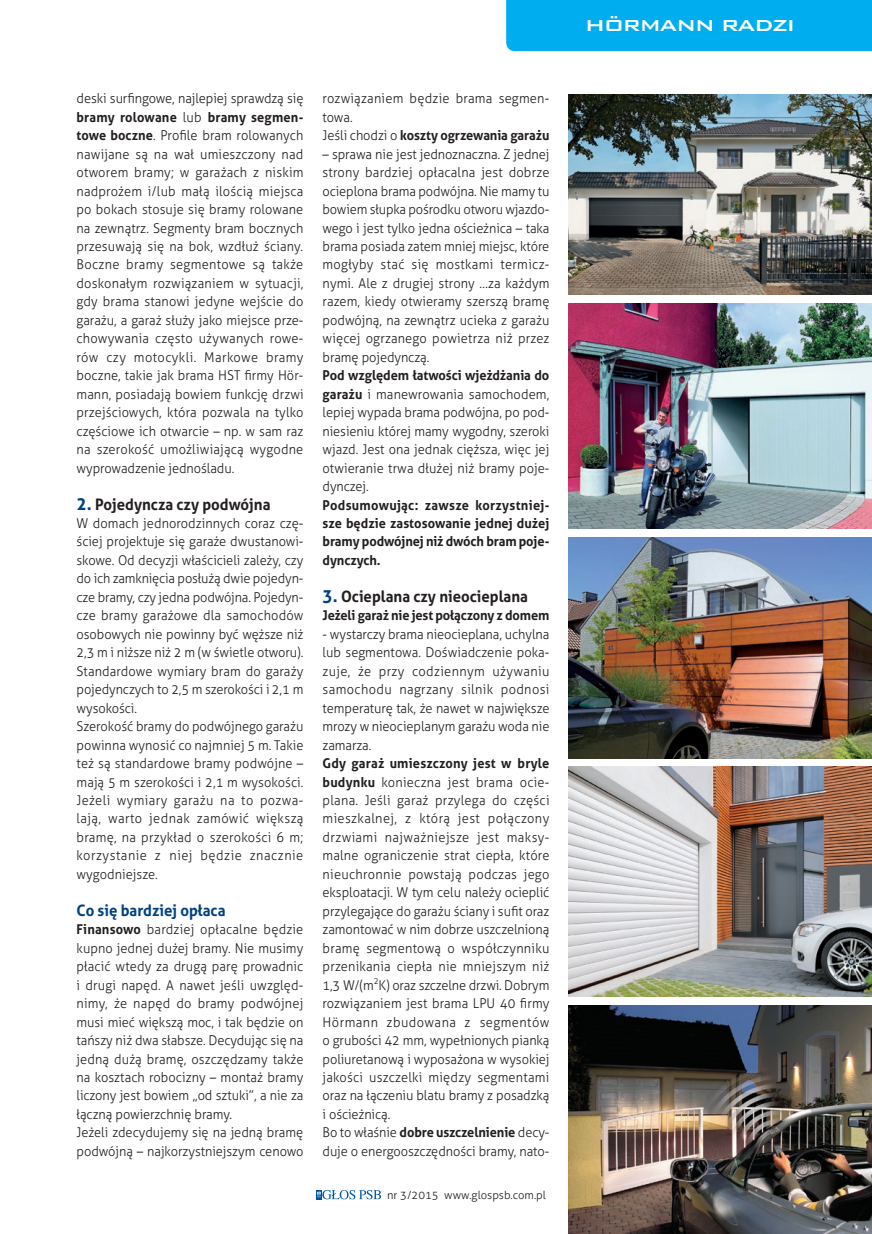
<style>
.page{position:relative;width:872px;height:1234px;background:#fff}
.page>*{position:absolute;margin:0;border:0;box-sizing:border-box;transform-origin:0 0}
.t1{font:700 15.75px "Aller";color:#231f20;scale:.95 1}
.t2{font:700 15.75px "Aller";color:#014081;scale:.95 1}
.t3{font:300 13.5px/18.5px "Aller";color:#231f20;text-align:justify;scale:.95 1}
.t4{font:700 13.5px/18.5px "Aller";letter-spacing:-.005em;color:#231f20;text-align:justify;scale:.95 1}
.t5{font:300 13.5px/18.5px "Aller";letter-spacing:.02em;color:#231f20;scale:.95 1}
.t6{font:300 11.25px "Aller";color:#231f20}
.t7{font:9px "Bank Gothic Md PL";letter-spacing:-.17em;color:#fff;scale:1.1 1}
.t8{font:300 8.7px "Aller";color:#231f20;scale:.95 1}
.s1{font-weight:700}
.s2{font-size:18px;color:#014081}
</style>
<div class="page">
<div style="left:316px;top:1189px;width:5px;height:10px;background:#0153a0"></div>
<svg style="left:317px;top:1189px;width:64px;height:9px"></svg>
<div style="left:506px;top:0;width:366px;height:51px;background:#00aeef"></div>
<img style="left:568px;top:303px;width:304px;height:225px">
<img style="left:568px;top:766px;width:304px;height:230px">
<img style="left:568px;top:94px;width:304px;height:200px">
<img style="left:568px;top:537px;width:304px;height:221px">
<img style="left:568px;top:1005px;width:304px;height:228px">
<p class="t3" style="left:77px;top:89px;width:240px">deski surfingowe, najlepiej sprawdzą się <span class="s1">bramy rolowane</span> lub <span class="s1">bramy segmen&shy;towe boczne</span>. Profile bram rolowanych nawijane są na wał umieszczony nad otworem bramy; w garażach z niskim nadprożem i/lub małą ilością miejsca po bokach stosuje się bramy rolowane na zewnątrz. Segmenty bram bocznych przesuwają się na bok, wzdłuż ściany.<br>Boczne bramy segmentowe są także doskonałym rozwiązaniem w sytuacji, gdy brama stanowi jedyne wejście do garażu, a garaż służy jako miejsce prze&shy;chowywania często używanych rowe&shy;rów czy motocykli. Markowe bramy boczne, takie jak brama HST firmy Hör&shy;mann, posiadają bowiem funkcję drzwi przejściowych, która pozwala na tylko częściowe ich otwarcie – np. w sam raz na szerokość umożliwiającą wygodne wyprowadzenie jednośladu.</p>
<p class="t1" style="left:77px;top:494px;width:206px"><span class="s2">2.</span> Pojedyncza czy podwójna</p>
<p class="t3" style="left:77px;top:514px;width:240px;text-align:left">W domach jednorodzinnych coraz czę&shy;ściej projektuje się garaże dwustanowi&shy;skowe. Od decyzji właścicieli zależy, czy do ich zamknięcia posłużą dwie pojedyn&shy;cze bramy, czy jedna podwójna. Pojedyn&shy;cze bramy garażowe dla samochodów osobowych nie powinny być węższe niż 2,3 m i niższe niż 2 m (w świetle otworu).<br>Standardowe wymiary bram do garaży pojedynczych to 2,5 m szerokości i 2,1 m wysokości.<br>Szerokość bramy do podwójnego garażu powinna wynosić co najmniej 5 m. Takie też są standardowe bramy podwójne – mają 5 m szerokości i 2,1 m wysokości.<br>Jeżeli wymiary garażu na to pozwa&shy;lają, warto jednak zamówić większą bramę, na przykład o szerokości 6 m; korzystanie z niej będzie znacznie wygodniejsze.</p>
<p class="t2" style="left:77px;top:900px;width:158px">Co się bardziej opłaca</p>
<p class="t3" style="left:77px;top:920px;width:240px;text-align:left"><span class="s1">Finansowo</span> bardziej opłacalne będzie kupno jednej dużej bramy. Nie musimy płacić wtedy za drugą parę prowadnic i drugi napęd. A nawet jeśli uwzględ&shy;nimy, że napęd do bramy podwójnej musi mieć większą moc, i tak będzie on tańszy niż dwa słabsze. Decydując się na jedną dużą bramę, oszczędzamy także na kosztach robocizny – montaż bramy liczony jest bowiem „od sztuki”, a nie za łączną powierzchnię bramy.<br>Jeżeli zdecydujemy się na jedną bramę podwójną – najkorzystniejszym cenowo</p>
<p class="t5" style="left:322px;top:89px;width:240px">rozwiązaniem będzie brama segmen&shy;towa.<br>Jeśli chodzi o <span class="s1">koszty ogrzewania garażu</span></p>
<p class="t3" style="left:322px;top:145px;width:240px">– sprawa nie jest jednoznaczna. Z jednej strony bardziej opłacalna jest dobrze ocieplona brama podwójna. Nie mamy tu bowiem słupka pośrodku otworu wjazdo&shy;wego i jest tylko jedna ościeżnica – taka brama posiada zatem mniej miejsc, które mogłyby stać się mostkami termicz&shy;nymi. Ale z drugiej strony …za każdym razem, kiedy otwieramy szerszą bramę podwójną, na zewnątrz ucieka z garażu więcej ogrzanego powietrza niż przez bramę pojedynczą.</p>
<p class="t3" style="left:322px;top:366px;width:240px"><span class="s1">Pod względem łatwości wjeżdżania do garażu</span> i manewrowania samochodem, lepiej wypada brama podwójna, po pod&shy;niesieniu której mamy wygodny, szeroki wjazd. Jest ona jednak cięższa, więc jej otwieranie trwa dłużej niż bramy poje&shy;dynczej.</p>
<p class="t4" style="left:322px;top:495px;width:240px">Podsumowując: zawsze korzystniej&shy;sze będzie zastosowanie jednej dużej bramy podwójnej niż dwóch bram poje&shy;dynczych.</p>
<p class="t1" style="left:322px;top:586px;width:218px"><span class="s2">3.</span> Ocieplana czy nieocieplana</p>
<p class="t4" style="left:322px;top:606px;width:240px">Jeżeli garaż nie jest połączony z domem</p>
<p class="t3" style="left:322px;top:624px;width:240px">- wystarczy brama nieocieplana, uchylna lub segmentowa. Doświadczenie poka&shy;zuje, że przy codziennym używaniu samochodu nagrzany silnik podnosi temperaturę tak, że nawet w największe mrozy w nieocieplanym garażu woda nie zamarza.</p>
<p class="t3" style="left:322px;top:753px;width:240px"><span class="s1">Gdy garaż umieszczony jest w bryle budynku</span> konieczna jest brama ocie&shy;plana. Jeśli garaż przylega do części mieszkalnej, z którą jest połączony drzwiami najważniejsze jest maksy&shy;malne ograniczenie strat ciepła, które nieuchronnie powstają podczas jego eksploatacji. W tym celu należy ocieplić przylegające do garażu ściany i sufit oraz zamontować w nim dobrze uszczelnioną bramę segmentową o współczynniku przenikania ciepła nie mniejszym niż 1,3 W/(m K) oraz szczelne drzwi. Dobrym</p>
<p class="t8" style="left:374px;top:975px;width:7px">2</p>
<p class="t3" style="left:322px;top:993px;width:240px;text-align:left">rozwiązaniem jest brama LPU 40 firmy Hörmann zbudowana z segmentów o grubości 42 mm, wypełnionych pianką poliuretanową i wyposażona w wysokiej jakości uszczelki między segmentami oraz na łączeniu blatu bramy z posadzką i ościeżnicą.<br>Bo to właśnie <span class="s1">dobre uszczelnienie</span> decy&shy;duje o energooszczędności bramy, nato-</p>
<p class="t6" style="left:387px;top:1187px;width:160px">nr 3/2015 www.glospsb.com.pl</p>
<p class="t7" style="left:585px;top:23px;width:193px">HÖRMANN RADZI</p>
</div>
